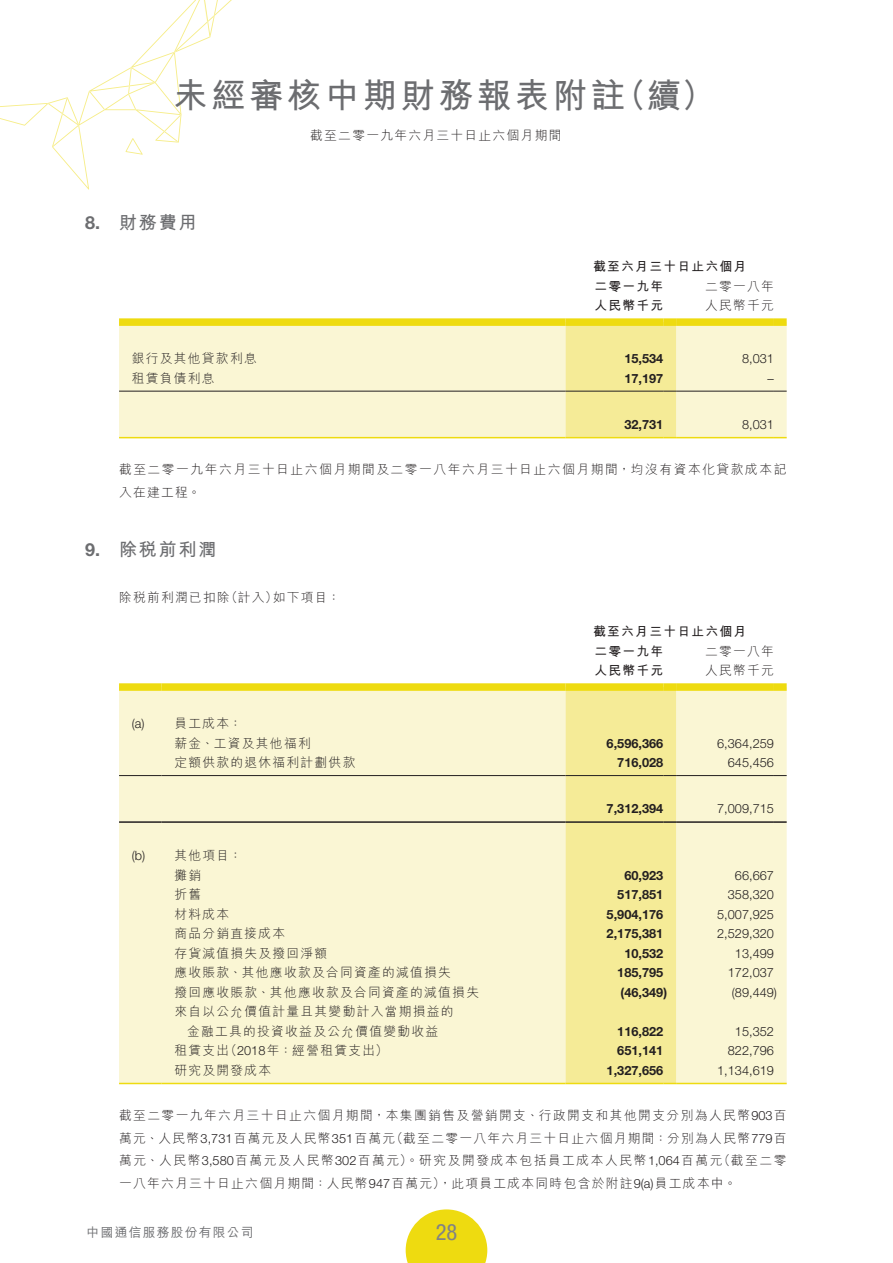
<style>
.page{position:relative;width:893px;height:1263px;background:#fff}
.page>*{position:absolute;margin:0;border:0;box-sizing:border-box;transform-origin:0 0}
.t1{font:700 34.5px "M Hei HK";letter-spacing:.1em;color:#6c6d70}
.t2{font:condensed 22.5px "Helvetica Neue LT Std";color:#808285}
.t3{font:700 18px "M Hei HK";letter-spacing:.1em;color:#6c6d70}
.t4{font:300 12.75px/19.5px "M Hei HK";letter-spacing:.1em;color:#231f20;text-align:center}
.t5{font:700 12.75px "Helvetica Neue LT Std";color:#231f20}
.t6{font:300 12.75px "Helvetica Neue LT Std";color:#231f20}
.t7{font:300 12.75px/22.5px "M Hei HK";letter-spacing:.12em;color:#231f20}
.t8{font:700 12.75px/19.5px "M Hei HK";letter-spacing:.1em;color:#231f20}
.t9{font:500 12.75px "M Hei HK";letter-spacing:.1em;color:#6c6d70}
.s1{font-family:"Helvetica Neue LT Std"}
</style>
<div class="page">
<svg style="left:406px;top:1209px;width:81px;height:54px"></svg>
<div style="left:119px;top:326px;width:668px;height:111px;background:#faf6d4"></div>
<div style="left:119px;top:318px;width:447px;height:8px;background:#eedb10"></div>
<div style="left:566px;top:318px;width:97px;height:8px;background:#eedb10"></div>
<div style="left:663px;top:318px;width:13px;height:8px;background:#eedb10"></div>
<div style="left:676px;top:318px;width:98px;height:8px;background:#eedb10"></div>
<div style="left:774px;top:318px;width:13px;height:8px;background:#eedb10"></div>
<hr style="left:119px;top:437px;width:447px;height:1px;background:#eedb10">
<hr style="left:676px;top:437px;width:98px;height:1px;background:#eedb10">
<svg style="left:774px;top:437px;width:13px;height:1px"></svg>
<hr style="left:119px;top:391px;width:447px;height:1px;background:#231f20">
<div style="left:566px;top:322px;width:110px;height:116px;background:#f5eb97"></div>
<hr style="left:676px;top:391px;width:98px;height:1px;background:#231f20">
<svg style="left:774px;top:391px;width:13px;height:1px"></svg>
<div style="left:119px;top:691px;width:668px;height:392px;background:#faf6d4"></div>
<div style="left:119px;top:683px;width:43px;height:8px;background:#eedb10"></div>
<div style="left:162px;top:683px;width:404px;height:8px;background:#eedb10"></div>
<div style="left:566px;top:683px;width:97px;height:8px;background:#eedb10"></div>
<div style="left:663px;top:683px;width:13px;height:8px;background:#eedb10"></div>
<div style="left:676px;top:683px;width:98px;height:8px;background:#eedb10"></div>
<div style="left:774px;top:683px;width:13px;height:8px;background:#eedb10"></div>
<hr style="left:119px;top:1083px;width:43px;height:1px;background:#eedb10">
<hr style="left:162px;top:1083px;width:404px;height:1px;background:#eedb10">
<hr style="left:676px;top:1083px;width:98px;height:1px;background:#eedb10">
<svg style="left:774px;top:1083px;width:13px;height:1px"></svg>
<hr style="left:119px;top:775px;width:43px;height:1px;background:#231f20">
<hr style="left:162px;top:775px;width:404px;height:1px;background:#231f20">
<hr style="left:676px;top:775px;width:98px;height:1px;background:#231f20">
<svg style="left:774px;top:775px;width:13px;height:1px"></svg>
<hr style="left:119px;top:821px;width:43px;height:2px;background:#231f20">
<hr style="left:162px;top:821px;width:404px;height:2px;background:#231f20">
<div style="left:566px;top:687px;width:110px;height:397px;background:#f5eb97"></div>
<hr style="left:676px;top:821px;width:98px;height:2px;background:#231f20">
<svg style="left:774px;top:821px;width:13px;height:2px"></svg>
<svg style="left:0;top:0;width:232px;height:190px"></svg>
<h1 class="t1" style="left:173px;top:70px;width:544px">未經審核中期財務報表附註（續）</h1>
<p class="t4" style="left:310px;top:126px;width:253px">截至二零一九年六月三十日止六個月期間</p>
<h3 class="t3" style="left:85px;top:209px;width:113px"><span class="s1">8.</span> 財務費用</h3>
<p class="t8" style="left:593px;top:256px;width:155px">截至六月三十日止六個月二零一九年</p>
<p class="t4" style="left:705px;top:276px;width:70px">二零一八年</p>
<p class="t8" style="left:594px;top:295px;width:70px">人民幣千元</p>
<p class="t4" style="left:705px;top:296px;width:70px">人民幣千元</p>
<p class="t4" style="left:132px;top:349px;width:126px">銀行及其他貸款利息</p>
<p class="t5" style="left:624px;top:351px;width:40px">15,534</p>
<p class="t6" style="left:742px;top:351px;width:33px">8,031</p>
<p class="t4" style="left:132px;top:368px;width:84px">租賃負債利息</p>
<p class="t5" style="left:624px;top:370px;width:40px">17,197</p>
<p class="t6" style="left:767px;top:370px;width:8px">–</p>
<p class="t5" style="left:624px;top:416px;width:40px">32,731</p>
<p class="t6" style="left:742px;top:416px;width:33px">8,031</p>
<p class="t7" style="left:119px;top:458px;width:669px">截至二零一九年六月三十日止六個月期間及二零一八年六月三十日止六個月期間，均沒有資本化貸款成本記入在建工程。</p>
<h3 class="t3" style="left:85px;top:536px;width:133px"><span class="s1">9.</span> 除稅前利潤</h3>
<p class="t4" style="left:119px;top:587px;width:223px">除稅前利潤已扣除（計入）如下項目：</p>
<p class="t4" style="left:174px;top:713px;width:138px;text-align:left;text-indent:-43px"><span class="s1">(a)</span> 員工成本：<br>薪金、工資及其他福利</p>
<p class="t8" style="left:593px;top:621px;width:155px">截至六月三十日止六個月二零一九年</p>
<p class="t4" style="left:705px;top:641px;width:70px">二零一八年</p>
<p class="t8" style="left:594px;top:660px;width:70px">人民幣千元</p>
<p class="t4" style="left:705px;top:661px;width:70px">人民幣千元</p>
<p class="t5" style="left:607px;top:735px;width:58px">6,596,366</p>
<p class="t6" style="left:717px;top:735px;width:58px">6,364,259</p>
<p class="t4" style="left:174px;top:752px;width:183px">定額供款的退休福利計劃供款</p>
<p class="t5" style="left:617px;top:755px;width:48px">716,028</p>
<p class="t6" style="left:728px;top:755px;width:48px">645,456</p>
<p class="t5" style="left:607px;top:801px;width:58px">7,312,394</p>
<p class="t6" style="left:717px;top:801px;width:58px">7,009,715</p>
<p class="t4" style="left:132px;top:845px;width:112px"><span class="s1">(b)</span> 其他項目：攤銷</p>
<p class="t5" style="left:624px;top:867px;width:40px">60,923</p>
<p class="t6" style="left:735px;top:867px;width:40px">66,667</p>
<p class="t4" style="left:174px;top:884px;width:28px">折舊</p>
<p class="t5" style="left:617px;top:887px;width:48px">517,851</p>
<p class="t6" style="left:728px;top:887px;width:48px">358,320</p>
<p class="t4" style="left:174px;top:904px;width:56px">材料成本</p>
<p class="t5" style="left:607px;top:906px;width:58px">5,904,176</p>
<p class="t6" style="left:717px;top:906px;width:58px">5,007,925</p>
<p class="t4" style="left:174px;top:923px;width:112px">商品分銷直接成本</p>
<p class="t5" style="left:607px;top:926px;width:58px">2,175,381</p>
<p class="t6" style="left:717px;top:926px;width:58px">2,529,320</p>
<p class="t4" style="left:174px;top:943px;width:154px">存貨減值損失及撥回淨額</p>
<p class="t5" style="left:624px;top:945px;width:40px">10,532</p>
<p class="t6" style="left:735px;top:945px;width:40px">13,499</p>
<p class="t4" style="left:174px;top:962px;width:278px">應收賬款、其他應收款及合同資產的減值損失</p>
<p class="t5" style="left:617px;top:965px;width:48px">185,795</p>
<p class="t6" style="left:728px;top:965px;width:48px">172,037</p>
<p class="t4" style="left:174px;top:982px;width:306px">撥回應收賬款、其他應收款及合同資產的減值損失</p>
<p class="t5" style="left:621px;top:984px;width:48px">(46,349)</p>
<p class="t6" style="left:732px;top:984px;width:47px">(89,449)</p>
<p class="t4" style="left:174px;top:1001px;width:281px">來自以公允價值計量且其變動計入當期損益的金融工具的投資收益及公允價值變動收益</p>
<p class="t5" style="left:617px;top:1023px;width:48px">116,822</p>
<p class="t6" style="left:735px;top:1023px;width:40px">15,352</p>
<p class="t4" style="left:174px;top:1040px;width:215px">租賃支出（<span class="s1">2018</span>年：經營租賃支出）</p>
<p class="t5" style="left:617px;top:1043px;width:48px">651,141</p>
<p class="t6" style="left:728px;top:1043px;width:48px">822,796</p>
<p class="t4" style="left:174px;top:1060px;width:98px">研究及開發成本</p>
<p class="t5" style="left:607px;top:1062px;width:58px">1,327,656</p>
<p class="t6" style="left:717px;top:1062px;width:58px">1,134,619</p>
<p class="t4" style="left:119px;top:1104px;width:669px;line-height:22.5px;text-align:justify">截至二零一九年六月三十日止六個月期間，本集團銷售及營銷開支、行政開支和其他開支分別為人民幣<span class="s1">903</span>百萬元、人民幣<span class="s1">3,731</span>百萬元及人民幣<span class="s1">351</span>百萬元（截至二零一八年六月三十日止六個月期間：分別為人民幣<span class="s1">779</span>百萬元、人民幣<span class="s1">3,580</span>百萬元及人民幣<span class="s1">302</span>百萬元）。研究及開發成本包括員工成本人民幣<span class="s1">1,064</span>百萬元（截至二零一八年六月三十日止六個月期間：人民幣<span class="s1">947</span>百萬元），此項員工成本同時包含於附註<span class="s1">9(a)</span>員工成本中。</p>
<p class="t9" style="left:87px;top:1222px;width:169px">中國通信服務股份有限公司</p>
<h2 class="t2" style="left:436px;top:1219px;width:23px">28</h2>
</div>
